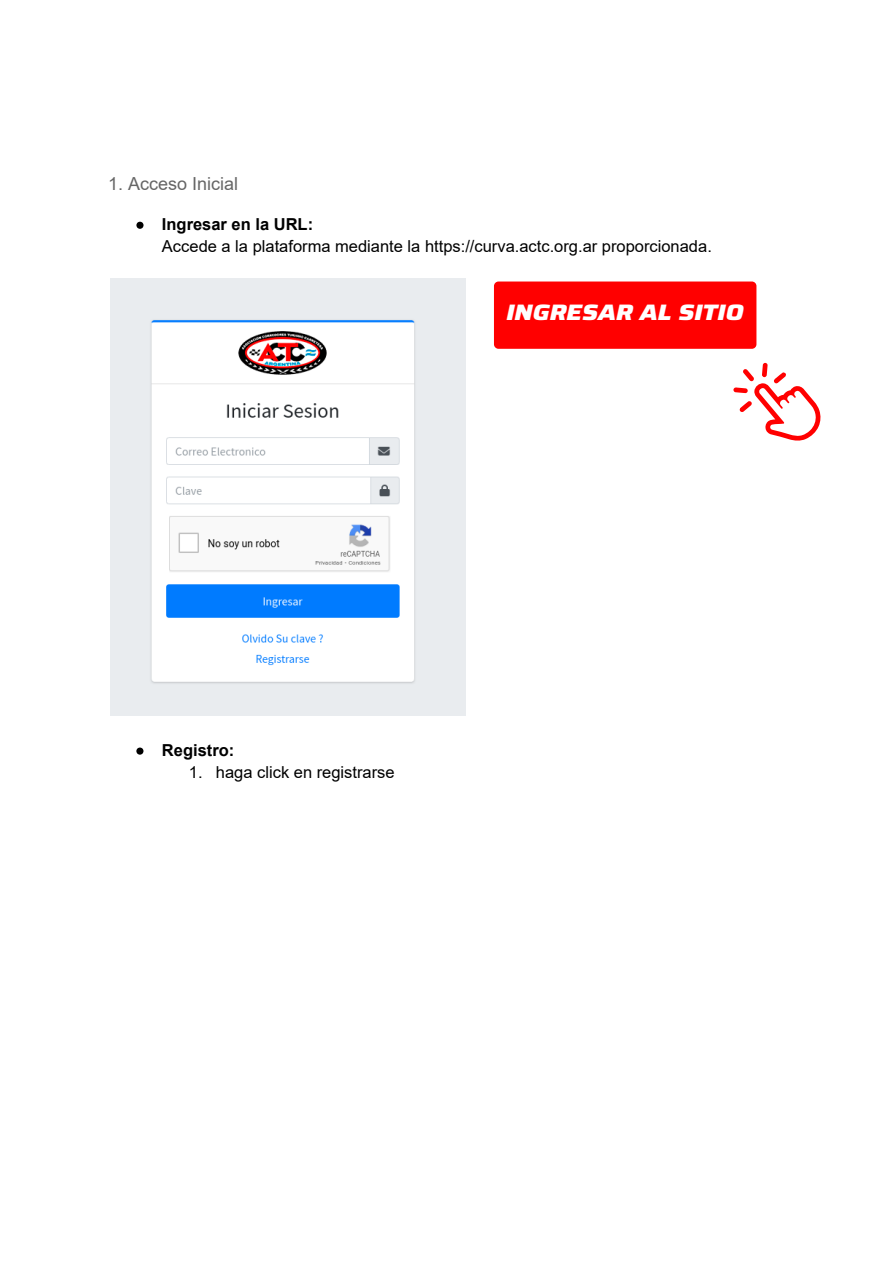
<style>
.page{position:relative;width:894px;height:1263px;background:#fff}
.page>*{position:absolute;margin:0;border:0;box-sizing:border-box;transform-origin:0 0}
.t1{font:italic 22.35px "Saira";color:#fff}
.t2{font:18px "Arial";color:#666}
.t3{font:16.5px "Arial";color:#000}
.t4{font:700 16.5px "Arial";color:#000}
</style>
<div class="page">
<svg style="left:136px;top:222px;width:8px;height:7px"></svg>
<svg style="left:136px;top:748px;width:7px;height:7px"></svg>
<img style="left:110px;top:278px;width:356px;height:438px">
<div style="left:494px;top:282px;width:262px;height:67px;background:#f00;border-radius:5px"></div>
<svg style="left:733px;top:362px;width:88px;height:79px"></svg>
<p class="t2" style="left:108px;top:171px;width:132px">1. Acceso Inicial</p>
<p class="t4" style="left:162px;top:212px;width:153px">Ingresar en la URL:</p>
<p class="t3" style="left:162px;top:235px;width:551px">Accede a la plataforma mediante la https://curva.actc.org.ar proporcionada.</p>
<h1 class="t1" style="left:506px;top:294px;width:239px">INGRESAR AL SITIO</h1>
<p class="t4" style="left:162px;top:738px;width:74px">Registro:</p>
<p class="t3" style="left:189px;top:760px;width:207px">1. haga click en registrarse</p>
</div>
